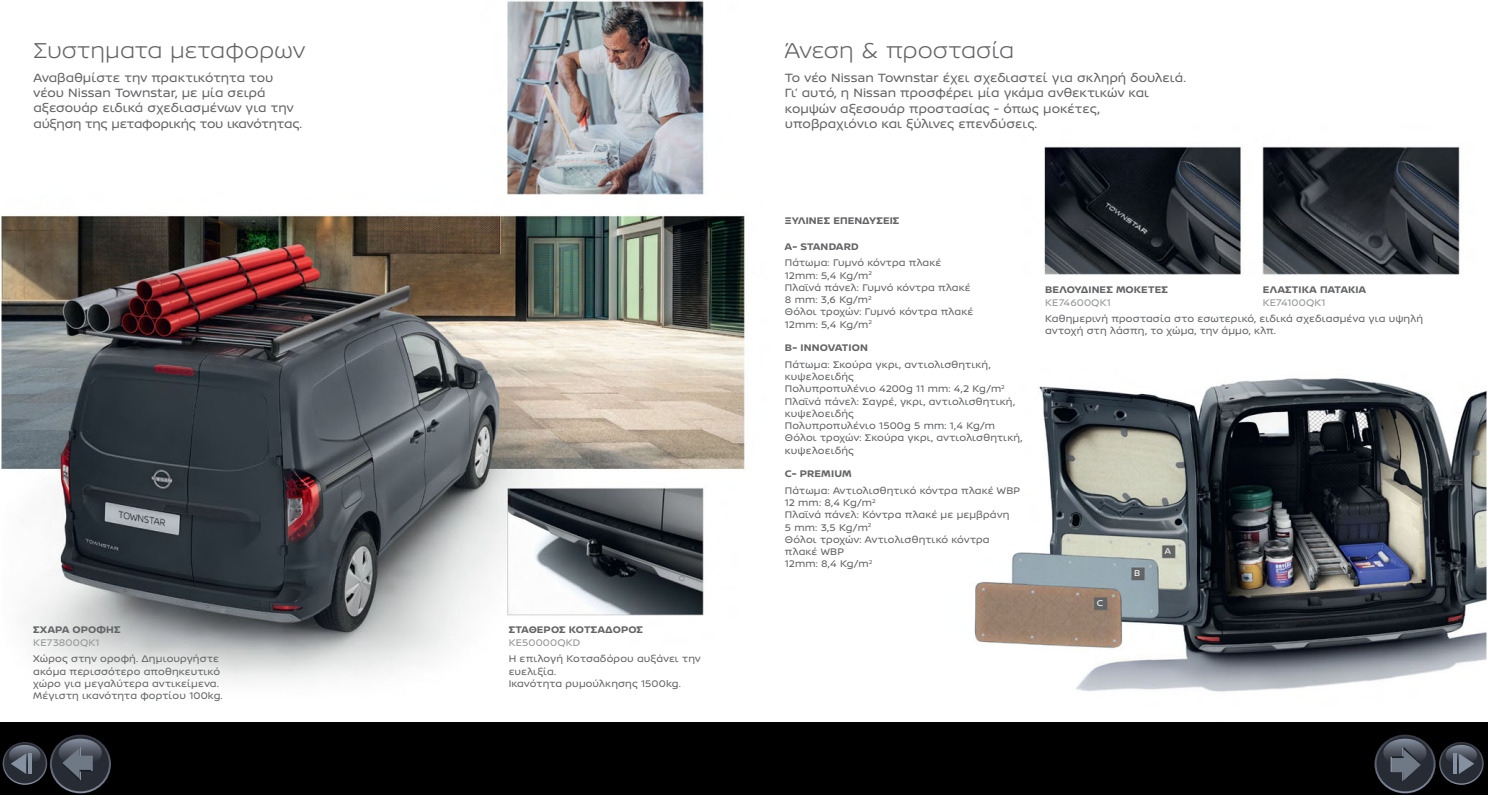
<style>
.page{position:relative;width:1488px;height:795px;background:#000}
.page>*{position:absolute;margin:0;border:0;box-sizing:border-box;transform-origin:0 0}
.t1{font:300 22.95px "Nissan Brand";color:#636466}
.t2{font:12.75px/15.3px "Nissan Brand";letter-spacing:-.005em;color:#636466}
.t3{font:10.2px/12.1px "Nissan Brand";letter-spacing:.005em;color:#636466}
.t4{font:700 10.2px "Nissan Brand";letter-spacing:.01em;color:#636466}
.t5{font:10.2px "Nissan Brand";letter-spacing:.015em;color:#939598}
.t6{font:8.85px "Nissan Brand";color:#fff}
</style>
<div class="page">
<svg style="left:50px;top:735px;width:61px;height:58px"></svg>
<div style="left:52px;top:737px;width:57px;height:54px;background:#272b34;border-radius:50%"></div>
<svg style="left:59px;top:739px;width:43px;height:28px"></svg>
<svg style="left:3px;top:742px;width:44px;height:43px"></svg>
<div style="left:4px;top:743px;width:42px;height:40px;background:#272b34;border-radius:50%"></div>
<svg style="left:9px;top:745px;width:32px;height:20px"></svg>
<svg style="left:62px;top:747px;width:31px;height:34px"></svg>
<svg style="left:11px;top:753px;width:15px;height:21px"></svg>
<hr style="left:28px;top:753px;width:4px;height:21px;background:#8591a1">
<svg style="left:1375px;top:735px;width:61px;height:58px"></svg>
<div style="left:1377px;top:737px;width:57px;height:54px;background:#272b34;border-radius:50%"></div>
<svg style="left:1383px;top:739px;width:44px;height:28px"></svg>
<svg style="left:1439px;top:742px;width:45px;height:43px"></svg>
<div style="left:1441px;top:743px;width:41px;height:40px;background:#272b34;border-radius:50%"></div>
<svg style="left:1446px;top:745px;width:31px;height:20px"></svg>
<svg style="left:1391px;top:747px;width:30px;height:34px"></svg>
<svg style="left:1459px;top:753px;width:15px;height:21px"></svg>
<hr style="left:1453px;top:754px;width:4px;height:20px;background:#8591a1">
<img style="left:3px;top:3px;width:1482px;height:716px">
<h1 class="t1" style="left:33px;top:36px;width:273px">Συστηματα μεταφορων</h1>
<p class="t2" style="left:33px;top:71px;width:270px">Αναβαθμίστε την πρακτικότητα του νέου Nissan Townstar, με μία σειρά αξεσουάρ ειδικά σχεδιασμένων για την αύξηση της μεταφορικής του ικανότητας.</p>
<p class="t4" style="left:33px;top:623px;width:89px">ΣΧΑΡΑ ΟΡΟΦΗΣ</p>
<p class="t5" style="left:33px;top:639px;width:68px">KE73800QK1</p>
<p class="t3" style="left:33px;top:654px;width:191px">Χώρος στην οροφή. Δημιουργήστε ακόμα περισσότερο αποθηκευτικό χώρο για μεγαλύτερα αντικείμενα.<br>Μέγιστη ικανότητα φορτίου 100kg.</p>
<p class="t4" style="left:509px;top:623px;width:136px">ΣΤΑΘΕΡΟΣ ΚΟΤΣΑΔΟΡΟΣ</p>
<p class="t5" style="left:509px;top:639px;width:73px">KE50000QKD</p>
<p class="t3" style="left:509px;top:654px;width:194px">Η επιλογή Κοτσαδόρου αυξάνει την ευελιξία.<br>Ικανότητα ρυμούλκησης 1500kg.</p>
<h1 class="t1" style="left:785px;top:37px;width:231px">Άνεση &amp; προστασία</h1>
<p class="t2" style="left:785px;top:71px;width:403px">Το νέο Nissan Townstar έχει σχεδιαστεί για σκληρή δουλειά.<br>Γι’ αυτό, η Nissan προσφέρει μία γκάμα ανθεκτικών και κομψών αξεσουάρ προστασίας - όπως μοκέτες, υποβραχιόνιο και ξύλινες επενδύσεις.</p>
<p class="t4" style="left:785px;top:215px;width:116px">ΞΥΛΙΝΕΣ ΕΠΕΝΔΥΣΕΙΣ</p>
<p class="t4" style="left:785px;top:240px;width:75px">A- STANDARD</p>
<p class="t3" style="left:785px;top:258px;width:190px">Πάτωμα: Γυμνό κόντρα πλακέ<br>12mm: 5,4 Kg/m<sup>2<br></sup>Πλαϊνά πάνελ: Γυμνό κόντρα πλακέ<br>8 mm: 3,6 Kg/m<sup>2<br></sup>Θόλοι τροχών: Γυμνό κόντρα πλακέ<br>12mm: 5,4 Kg/m<sup>2</sup></p>
<p class="t4" style="left:785px;top:342px;width:84px">B- INNOVATION</p>
<p class="t3" style="left:785px;top:359px;width:239px">Πάτωμα: Σκούρα γκρι, αντιολισθητική, κυψελοειδής<br>Πολυπροπυλένιο 4200g 11 mm: 4,2 Kg/m<sup>2<br></sup>Πλαϊνά πάνελ: Σαγρέ, γκρι, αντιολισθητική, κυψελοειδής<br>Πολυπροπυλένιο 1500g 5 mm: 1,4 Kg/m<br>Θόλοι τροχών: Σκούρα γκρι, αντιολισθητική, κυψελοειδής</p>
<p class="t4" style="left:785px;top:468px;width:68px">C- PREMIUM</p>
<p class="t3" style="left:785px;top:485px;width:237px">Πάτωμα: Αντιολισθητικό κόντρα πλακέ WBP<br>12 mm: 8,4 Kg/m<sup>2<br></sup>Πλαϊνά πάνελ: Κόντρα πλακέ με μεμβράνη<br>5 mm: 3,5 Kg/m<sup>2<br></sup>Θόλοι τροχών: Αντιολισθητικό κόντρα πλακέ WBP<br>12mm: 8,4 Kg/m<sup>2</sup></p>
<p class="t4" style="left:1045px;top:283px;width:124px">ΒΕΛΟΥΔΙΝΕΣ ΜΟΚΕΤΕΣ</p>
<p class="t4" style="left:1263px;top:283px;width:105px">ΕΛΑΣΤΙΚΑ ΠΑΤΑΚΙΑ</p>
<p class="t5" style="left:1045px;top:298px;width:67px">KE74600QK1</p>
<p class="t5" style="left:1263px;top:298px;width:64px">KE74100QK1</p>
<p class="t3" style="left:1045px;top:313px;width:380px">Καθημερινή προστασία στο εσωτερικό, ειδικά σχεδιασμένα για υψηλή αντοχή στη λάσπη, το χώμα, την άμμο, κλπ.</p>
<p class="t6" style="left:1097px;top:600px;width:8px">C</p>
<p class="t6" style="left:1134px;top:570px;width:8px">B</p>
<p class="t6" style="left:1165px;top:548px;width:8px">A</p>
</div>
